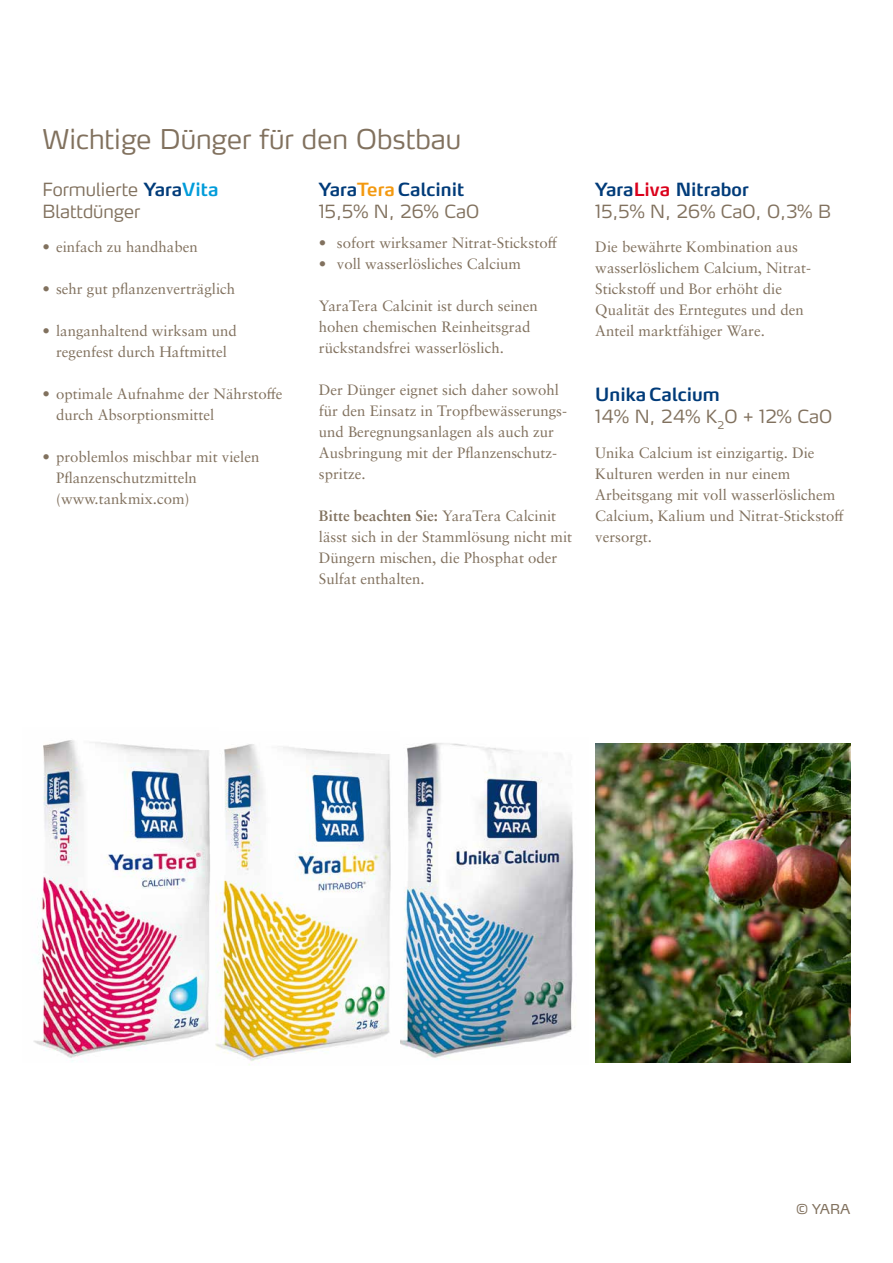
<style>
.page{position:relative;width:893px;height:1263px;background:#fff}
.page>*{position:absolute;margin:0;border:0;box-sizing:border-box;transform-origin:0 0}
.t1{font:300 27px "Yara Max LF";color:#81715e}
.t2{font:300 18px/21.6px "Yara Max LF";color:#81715e}
.t3{font:15px/21px "Sabon LT Pro";color:#81715e}
.t4{font:13.5px "Max OT";color:#81715e}
.s1{font-weight:600;color:#003b79}
.s2{font-weight:600;color:#009cda}
.s3{font-weight:600;color:#f39910}
.s4{font-weight:700}
.s5{font-weight:600;color:#db001b}
</style>
<div class="page">
<img style="left:400px;top:743px;width:174px;height:316px">
<img style="left:33px;top:740px;width:183px;height:322px">
<img style="left:595px;top:743px;width:255px;height:319px">
<img style="left:216px;top:744px;width:175px;height:321px">
<h1 class="t1" style="left:43px;top:122px;width:420px">Wichtige Dünger für den Obstbau</h1>
<p class="t2" style="left:43px;top:178px;width:178px">Formulierte <span class="s1">Yara</span><span class="s2">Vita<br></span>Blattdünger</p>
<p class="t3" style="left:43px;top:235px;width:157px">• einfach zu handhaben</p>
<p class="t3" style="left:43px;top:277px;width:194px">• sehr gut pflanzenverträglich</p>
<p class="t3" style="left:43px;top:319px;width:196px;text-align:center">• langanhaltend wirksam und regenfest durch Haftmittel</p>
<p class="t3" style="left:56px;top:382px;width:228px;text-indent:-13px">• optimale Aufnahme der Nährstoffe durch Absorptionsmittel</p>
<p class="t3" style="left:56px;top:445px;width:205px;text-indent:-13px">• problemlos mischbar mit vielen<br>Pflanzenschutzmitteln (www.tankmix.com)</p>
<p class="t2" style="left:319px;top:178px;width:162px"><span class="s1">Yara</span><span class="s3">Tera</span> <span class="s1">Calcinit<br></span>15,5% N, 26% Ca0</p>
<p class="t3" style="left:319px;top:232px;width:240px">• sofort wirksamer Nitrat-Stickstoff</p>
<p class="t3" style="left:319px;top:253px;width:204px">• voll wasserlösliches Calcium</p>
<p class="t3" style="left:319px;top:295px;width:221px">YaraTera Calcinit ist durch seinen hohen chemischen Reinheitsgrad rückstandsfrei wasserlöslich.</p>
<p class="t3" style="left:319px;top:379px;width:250px">Der Dünger eignet sich daher sowohl für den Einsatz in Tropfbewässerungs&shy;und Beregnungsanlagen als auch zur<br>Ausbringung mit der Pflanzenschutz&shy;spritze.</p>
<p class="t3" style="left:319px;top:505px;width:255px"><span class="s4">Bitte beachten Sie:</span> YaraTera Calcinit lässt sich in der Stammlösung nicht mit Düngern mischen, die Phosphat oder Sulfat enthalten.</p>
<p class="t2" style="left:595px;top:178px;width:237px"><span class="s1">Yara</span><span class="s5">Liva</span> <span class="s1">Nitrabor<br></span>15,5% N, 26% Ca0, 0,3% B</p>
<p class="t3" style="left:595px;top:235px;width:217px">Die bewährte Kombination aus wasserlöslichem Calcium, Nitrat-<br>Stickstoff und Bor erhöht die<br>Qualität des Erntegutes und den<br>Anteil marktfähiger Ware.</p>
<p class="t2" style="left:595px;top:383px;width:238px"><span class="s1">Unika Calcium<br></span>14% N, 24% K<sub>2</sub>0 + 12% Ca0</p>
<p class="t3" style="left:595px;top:442px;width:250px">Unika Calcium ist einzigartig. Die<br>Kulturen werden in nur einem<br>Arbeitsgang mit voll wasserlöslichem<br>Calcium, Kalium und Nitrat-Stickstoff versorgt.</p>
<p class="t4" style="left:796px;top:1200px;width:56px">© YARA</p>
</div>
